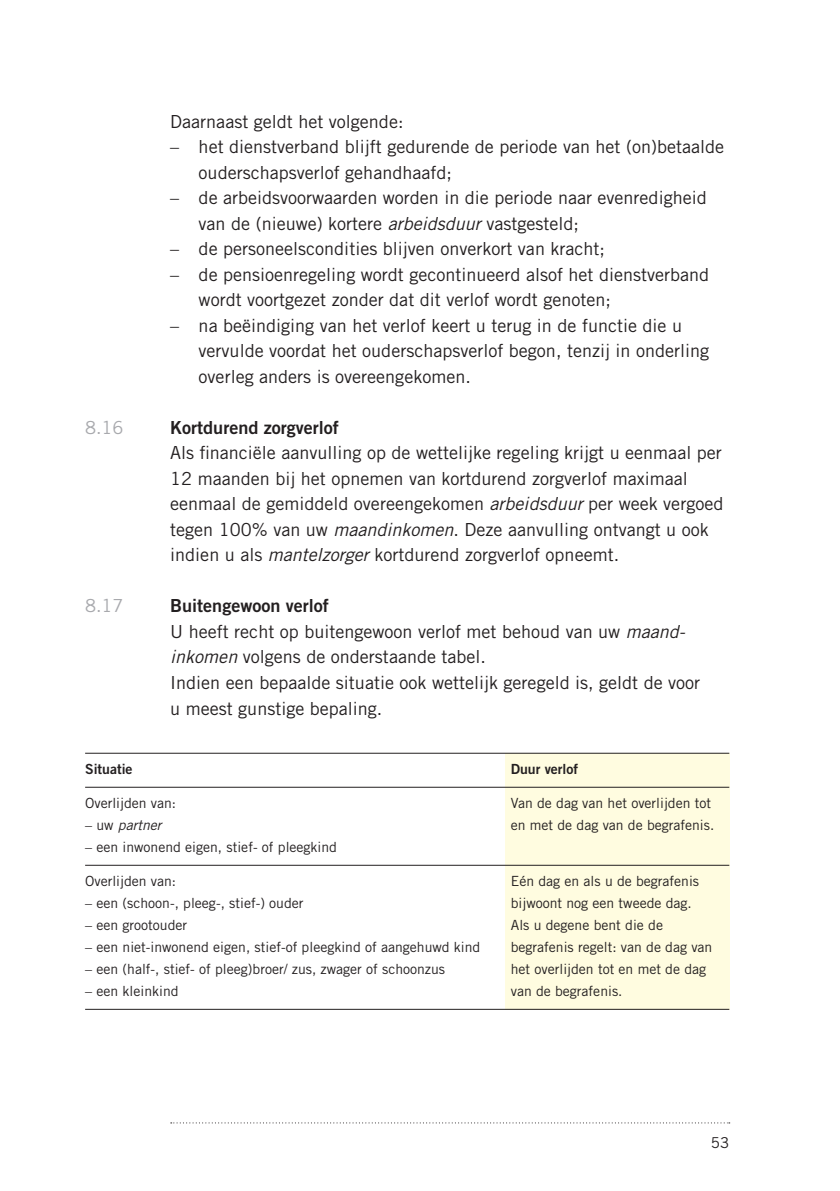
<style>
.page{position:relative;width:840px;height:1191px;background:#fff}
.page>*{position:absolute;margin:0;border:0;box-sizing:border-box;transform-origin:0 0}
.t1{font:18px/25.6px "Trade Gothic";color:#231f20}
.t2{font:18px "Trade Gothic Bold Two";color:#231f20}
.t3{font:18px "Trade Gothic";color:#a8a9ad}
.t4{font:15px "Trade Gothic";color:#231f20}
.t5{font:14px/22px "Trade Gothic";color:#231f20}
.t6{font:14px "Trade Gothic Bold Two";color:#231f20}
.t7{font:italic 14px "Trade Gothic";color:#231f20}
.s1{font-style:italic}
.s2{font-style:normal}
</style>
<div class="page">
<svg style="left:171px;top:1122px;width:558px;height:1px"></svg>
<div style="left:505px;top:753px;width:224px;height:256px;background:#fffce0"></div>
<hr style="left:85px;top:787px;width:644px;height:1px;background:#231f20">
<hr style="left:85px;top:753px;width:644px;height:1px;background:#231f20">
<hr style="left:85px;top:865px;width:644px;height:1px;background:#231f20">
<hr style="left:85px;top:1009px;width:644px;height:1px;background:#231f20">
<p class="t1" style="left:170px;top:108px;width:234px">Daarnaast geldt het volgende:</p>
<p class="t1" style="left:198px;top:134px;width:527px;text-indent:-28px">– het dienstverband blijft gedurende de periode van het (on)betaalde ouderschapsverlof gehandhaafd;</p>
<p class="t1" style="left:198px;top:185px;width:509px;text-indent:-28px">– de arbeidsvoorwaarden worden in die periode naar evenredigheid van de (nieuwe) kortere <span class="s1">arbeidsduur</span> vastgesteld;</p>
<p class="t1" style="left:170px;top:236px;width:436px">– de personeelscondities blijven onverkort van kracht;</p>
<p class="t1" style="left:198px;top:261px;width:512px;text-indent:-28px">– de pensioenregeling wordt gecontinueerd alsof het dienstverband wordt voortgezet zonder dat dit verlof wordt genoten;</p>
<p class="t1" style="left:198px;top:312px;width:511px;text-indent:-28px">– na beëindiging van het verlof keert u terug in de functie die u vervulde voordat het ouderschapsverlof begon, tenzij in onderling overleg anders is overeengekomen.</p>
<p class="t3" style="left:85px;top:416px;width:40px">8.16</p>
<p class="t2" style="left:170px;top:416px;width:170px">Kortdurend zorgverlof</p>
<p class="t1" style="left:170px;top:440px;width:554px">Als financiële aanvulling op de wettelijke regeling krijgt u eenmaal per 12 maanden bij het opnemen van kortdurend zorgverlof maximaal eenmaal de gemiddeld overeengekomen <span class="s1">arbeidsduur</span> per week vergoed tegen 100% van uw <span class="s1">maandinkomen</span>. Deze aanvulling ontvangt u ook indien u als <span class="s1">mantelzorger</span> kortdurend zorgverlof opneemt.</p>
<p class="t3" style="left:85px;top:595px;width:40px">8.17</p>
<p class="t2" style="left:170px;top:595px;width:160px">Buitengewoon verlof</p>
<p class="t1" style="left:170px;top:618px;width:531px">U heeft recht op buitengewoon verlof met behoud van uw <span class="s1">maand&shy;inkomen</span> volgens de onderstaande tabel.<br>Indien een bepaalde situatie ook wettelijk geregeld is, geldt de voor u meest gunstige bepaling.</p>
<p class="t6" style="left:85px;top:760px;width:49px">Situatie</p>
<p class="t5" style="left:85px;top:792px;width:92px">Overlijden van:</p>
<p class="t7" style="left:85px;top:816px;width:78px"><span class="s2">– uw</span> partner</p>
<p class="t5" style="left:85px;top:836px;width:253px">– een inwonend eigen, stief- of pleegkind</p>
<p class="t5" style="left:85px;top:870px;width:92px">Overlijden van:</p>
<p class="t5" style="left:85px;top:892px;width:220px">– een (schoon-, pleeg-, stief-) ouder</p>
<p class="t5" style="left:85px;top:914px;width:103px">– een grootouder</p>
<p class="t5" style="left:85px;top:936px;width:396px">– een niet-inwonend eigen, stief-of pleegkind of aangehuwd kind</p>
<p class="t5" style="left:85px;top:958px;width:361px">– een (half-, stief- of pleeg)broer/ zus, zwager of schoonzus</p>
<p class="t5" style="left:85px;top:980px;width:95px">– een kleinkind</p>
<p class="t6" style="left:510px;top:760px;width:69px">Duur verlof</p>
<p class="t5" style="left:510px;top:792px;width:205px">Van de dag van het overlijden tot en met de dag van de begrafenis.</p>
<p class="t5" style="left:510px;top:870px;width:203px">Eén dag en als u de begrafenis bijwoont nog een tweede dag.<br>Als u degene bent die de begrafenis regelt: van de dag van het overlijden tot en met de dag van de begrafenis.</p>
<p class="t4" style="left:710px;top:1134px;width:20px">53</p>
</div>
